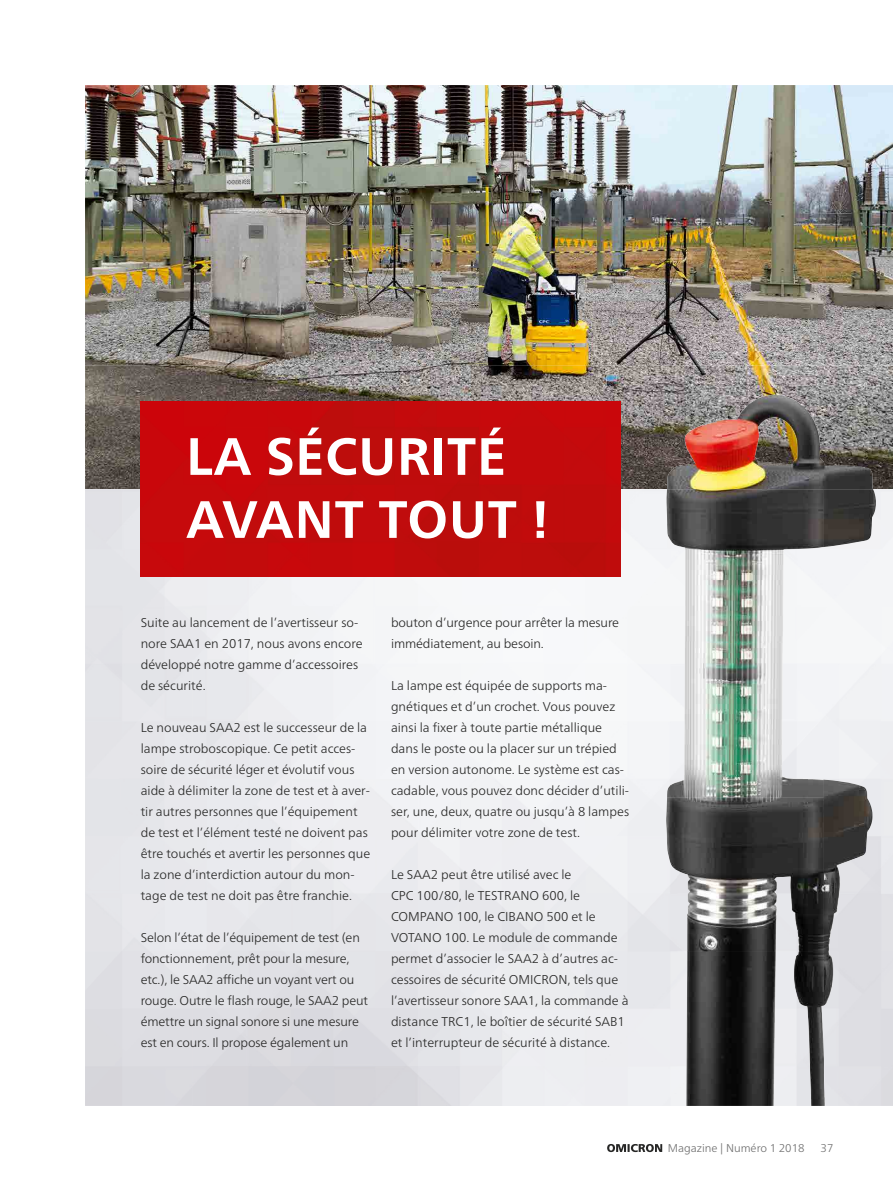
<style>
.page{position:relative;width:893px;height:1191px;background:#fff}
.page>*{position:absolute;margin:0;border:0;box-sizing:border-box;transform-origin:0 0}
.t1{font:700 52.5px/63px "Frutiger Neue LTW1 G";letter-spacing:.01em;color:#fff}
.t2{font:300 12.75px/21px "Frutiger Neue LTW1 G";color:#272726}
.t3{font:300 11.25px "Frutiger Neue LTW1 G";color:#6e6e6e}
</style>
<div class="page">
<img style="left:85px;top:85px;width:808px;height:281px">
<img style="left:85px;top:366px;width:808px;height:123px">
<img style="left:570px;top:489px;width:107px;height:617px">
<img style="left:85px;top:489px;width:107px;height:617px">
<img style="left:192px;top:576px;width:378px;height:530px">
<img style="left:667px;top:395px;width:206px;height:94px">
<img style="left:666px;top:489px;width:158px;height:463px">
<img style="left:824px;top:489px;width:52px;height:58px">
<img style="left:824px;top:779px;width:48px;height:327px">
<img style="left:686px;top:951px;width:138px;height:155px">
<svg style="left:607px;top:1144px;width:55px;height:8px"></svg>
<div style="left:141px;top:401px;width:480px;height:175px;background:#c30b0c"></div>
<h1 class="t1" style="left:186px;top:425px;width:365px">LA SÉCURITÉ<br>AVANT TOUT !</h1>
<p class="t2" style="left:141px;top:611px;width:224px">Suite au lancement de l’avertisseur so&shy;nore SAA1 en 2017, nous avons encore développé notre gamme d’accessoires de sécurité.</p>
<p class="t2" style="left:141px;top:716px;width:231px">Le nouveau SAA2 est le successeur de la lampe stroboscopique. Ce petit acces&shy;soire de sécurité léger et évolutif vous aide à délimiter la zone de test et à aver&shy;tir autres personnes que l’équipement de test et l’élément testé ne doivent pas être touchés et avertir les personnes que la zone d’interdiction autour du mon&shy;tage de test ne doit pas être franchie.</p>
<p class="t2" style="left:141px;top:926px;width:229px">Selon l’état de l’équipement de test (en fonctionnement, prêt pour la mesure, etc.), le SAA2 affiche un voyant vert ou rouge. Outre le flash rouge, le SAA2 peut émettre un signal sonore si une mesure est en cours. Il propose également un</p>
<p class="t2" style="left:391px;top:611px;width:230px">bouton d’urgence pour arrêter la mesure immédiatement, au besoin.</p>
<p class="t2" style="left:391px;top:674px;width:240px">La lampe est équipée de supports ma&shy;gnétiques et d’un crochet. Vous pouvez ainsi la fixer à toute partie métallique dans le poste ou la placer sur un trépied en version autonome. Le système est cas&shy;cadable, vous pouvez donc décider d’utili&shy;ser, une, deux, quatre ou jusqu’à 8 lampes pour délimiter votre zone de test.</p>
<p class="t2" style="left:391px;top:863px;width:239px">Le SAA2 peut être utilisé avec le<br>CPC 100/80, le TESTRANO 600, le COMPANO 100, le CIBANO 500 et le VOTANO 100. Le module de commande permet d’associer le SAA2 à d’autres ac&shy;cessoires de sécurité OMICRON, tels que l’avertisseur sonore SAA1, la commande à distance TRC1, le boîtier de sécurité SAB1 et l’interrupteur de sécurité à distance.</p>
<p class="t3" style="left:668px;top:1141px;width:138px">Magazine | Numéro 1 2018</p>
<p class="t3" style="left:820px;top:1141px;width:14px">37</p>
</div>
